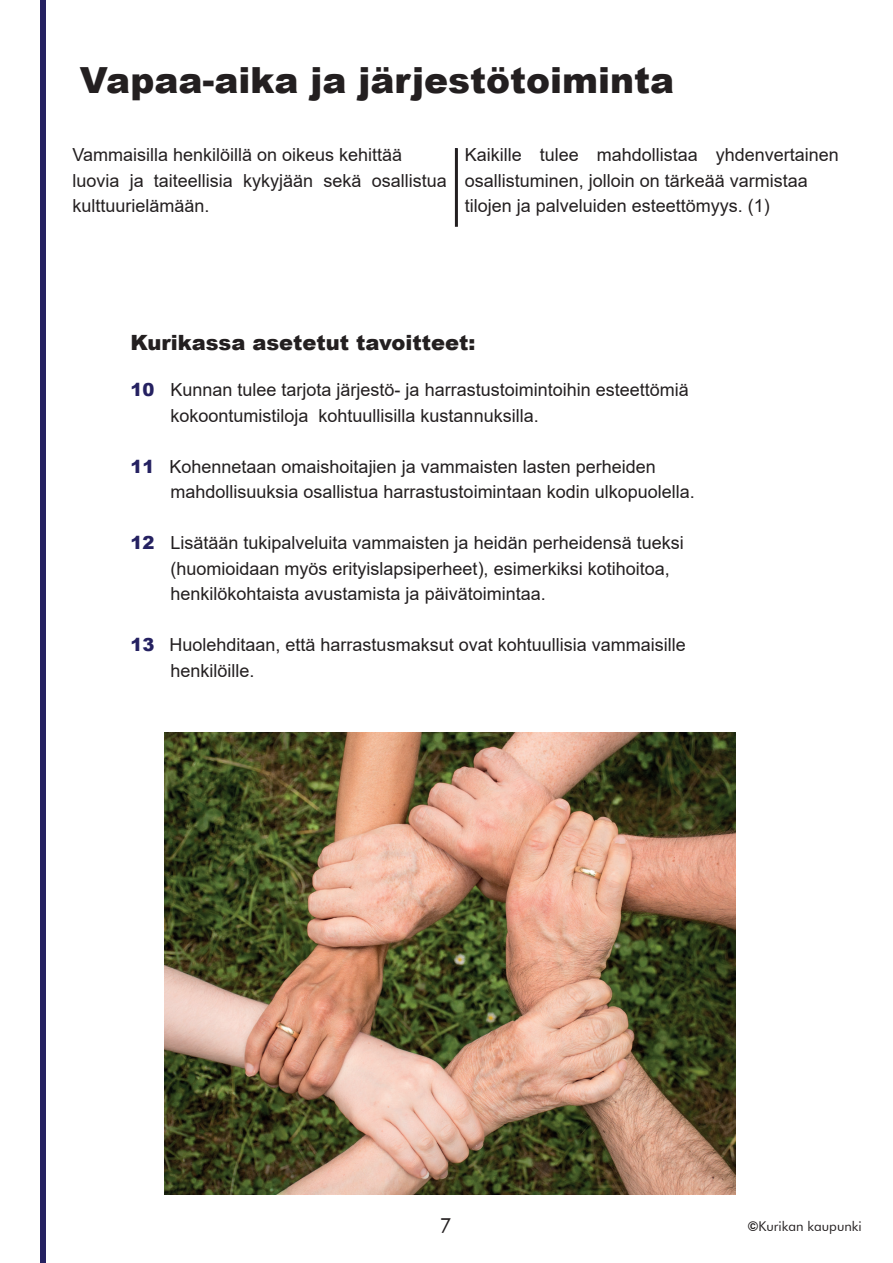
<style>
.page{position:relative;width:893px;height:1263px;background:#fff}
.page>*{position:absolute;margin:0;border:0;box-sizing:border-box;transform-origin:0 0}
.t1{font:900 36px "Arial";color:#231f20}
.t2{font:900 21px "Arial";color:#231f20}
.t3{font:21px "Futura BT";color:#231f20}
.t4{font:18px/25.5px "Arial";color:#231f20}
.t5{font:13.5px "Futura BT";color:#231f20}
.s1{font-weight:900;color:#252161}
.s2{font-weight:800}
</style>
<div class="page">
<div style="left:40px;top:0;width:5px;height:1263px;background:#252161"></div>
<div style="left:455px;top:148px;width:3px;height:79px;border:2px solid #231f20"></div>
<img style="left:165px;top:732px;width:571px;height:463px">
<h1 class="t1" style="left:80px;top:54px;width:596px">Vapaa-aika ja järjestötoiminta</h1>
<p class="t4" style="left:72px;top:142px;width:376px">Vammaisilla henkilöillä on oikeus kehittää luovia ja taiteellisia kykyjään sekä osallistua kulttuurielämään.</p>
<p class="t4" style="left:465px;top:142px;width:376px">Kaikille tulee mahdollistaa yhdenvertainen osallistuminen, jolloin on tärkeää varmistaa tilojen ja palveluiden esteettömyys. (1)</p>
<p class="t2" style="left:130px;top:327px;width:347px">Kurikassa asetetut tavoitteet:</p>
<p class="t4" style="left:171px;top:377px;width:520px;text-indent:-40px"><span class="s1">10</span> Kunnan tulee tarjota järjestö- ja harrastustoimintoihin esteettömiä kokoontumistiloja kohtuullisilla kustannuksilla.</p>
<p class="t4" style="left:171px;top:454px;width:526px;text-indent:-40px"><span class="s1">11</span> Kohennetaan omaishoitajien ja vammaisten lasten perheiden mahdollisuuksia osallistua harrastustoimintaan kodin ulkopuolella.</p>
<p class="t4" style="left:171px;top:530px;width:515px;text-indent:-40px"><span class="s1">12</span> Lisätään tukipalveluita vammaisten ja heidän perheidensä tueksi (huomioidaan myös erityislapsiperheet), esimerkiksi kotihoitoa, henkilökohtaista avustamista ja päivätoimintaa.</p>
<p class="t4" style="left:171px;top:632px;width:517px;text-indent:-40px"><span class="s1">13</span> Huolehditaan, että harrastusmaksut ovat kohtuullisia vammaisille henkilöille.</p>
<p class="t3" style="left:439px;top:1212px;width:14px">7</p>
<p class="t5" style="left:747px;top:1218px;width:116px"><span class="s2">©</span>Kurikan kaupunki</p>
</div>
